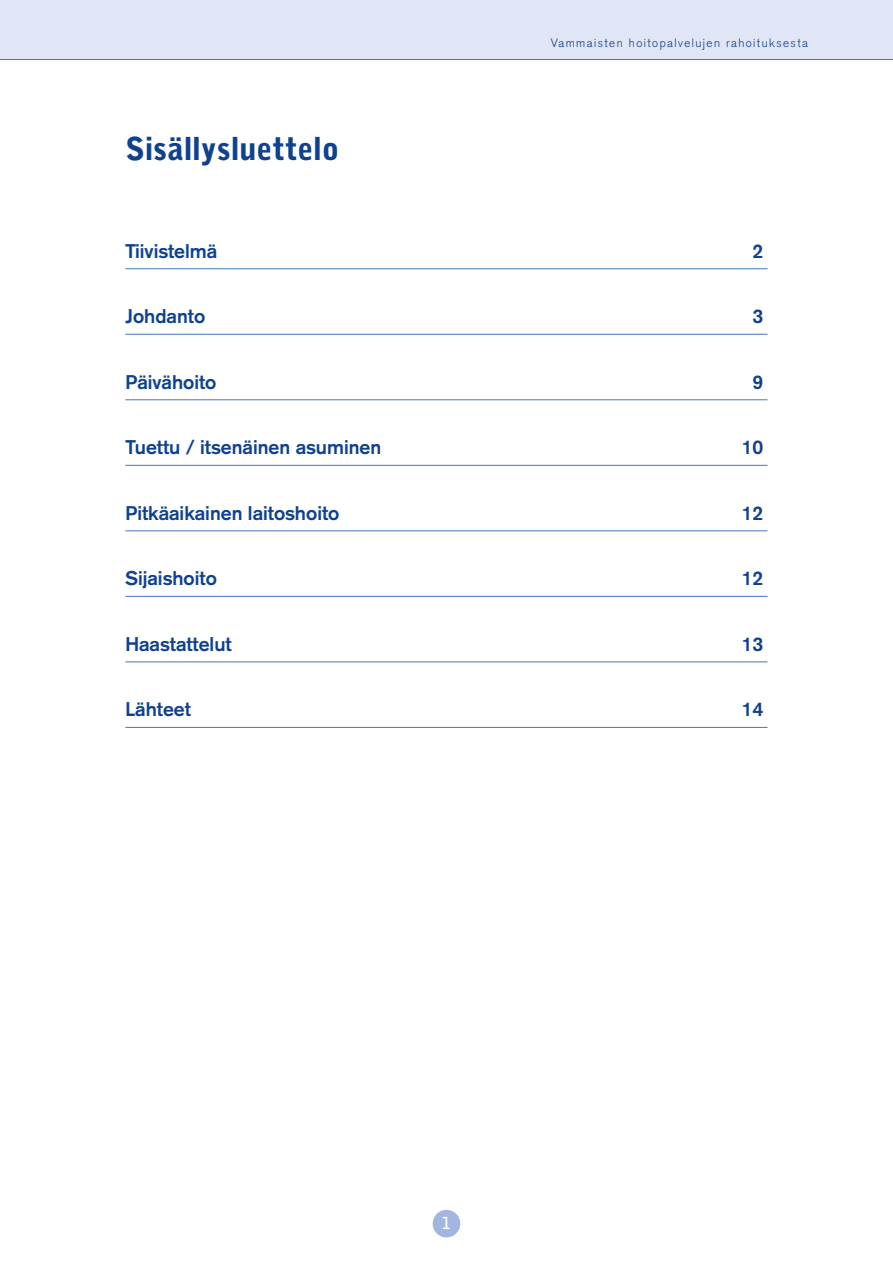
<style>
.page{position:relative;width:893px;height:1263px;background:#fff}
.page>*{position:absolute;margin:0;border:0;box-sizing:border-box;transform-origin:0 0}
.t1{font:900 31.5px "Bell Gothic Std";color:#0f4190}
.t2{font:700 19.5px "Basic Commercial LT";color:#0f4190}
.t3{font:700 16.5px "Bell Gothic Std";color:#fff}
.t4{font:300 12px "Basic Commercial LT";letter-spacing:.12em;color:#0f4190}
</style>
<div class="page">
<div style="left:0;top:0;width:893px;height:60px;background:#e1e6f6"></div>
<div style="left:433px;top:1210px;width:27px;height:27px;background:#a3b6df;border-radius:50%"></div>
<hr style="left:0;top:59px;width:893px;height:1px;background:#4277b5">
<hr style="left:125px;top:268px;width:642px;height:1px;background:#4277b5">
<hr style="left:125px;top:334px;width:642px;height:1px;background:#4277b5">
<hr style="left:125px;top:399px;width:642px;height:1px;background:#4277b5">
<hr style="left:125px;top:465px;width:642px;height:1px;background:#4277b5">
<hr style="left:125px;top:530px;width:642px;height:1px;background:#4277b5">
<hr style="left:125px;top:596px;width:642px;height:1px;background:#4277b5">
<hr style="left:125px;top:661px;width:642px;height:1px;background:#4277b5">
<hr style="left:125px;top:727px;width:642px;height:1px;background:#4277b5">
<h1 class="t1" style="left:125px;top:130px;width:215px">Sisällysluettelo</h1>
<p class="t4" style="left:551px;top:36px;width:259px">Vammaisten hoitopalvelujen rahoituksesta</p>
<p class="t2" style="left:125px;top:239px;width:93px">Tiivistelmä</p>
<p class="t2" style="left:752px;top:239px;width:12px">2</p>
<p class="t2" style="left:125px;top:305px;width:81px">Johdanto</p>
<p class="t2" style="left:752px;top:305px;width:12px">3</p>
<p class="t2" style="left:125px;top:370px;width:93px">Päivähoito</p>
<p class="t2" style="left:752px;top:370px;width:12px">9</p>
<p class="t2" style="left:125px;top:436px;width:257px">Tuettu / itsenäinen asuminen</p>
<p class="t2" style="left:742px;top:436px;width:23px">10</p>
<p class="t2" style="left:125px;top:501px;width:215px">Pitkäaikainen laitoshoito</p>
<p class="t2" style="left:742px;top:501px;width:23px">12</p>
<p class="t2" style="left:125px;top:567px;width:93px">Sijaishoito</p>
<p class="t2" style="left:742px;top:567px;width:23px">12</p>
<p class="t2" style="left:125px;top:632px;width:108px">Haastattelut</p>
<p class="t2" style="left:742px;top:632px;width:23px">13</p>
<p class="t2" style="left:125px;top:698px;width:67px">Lähteet</p>
<p class="t2" style="left:742px;top:698px;width:23px">14</p>
<p class="t3" style="left:442px;top:1212px;width:11px">1</p>
</div>
